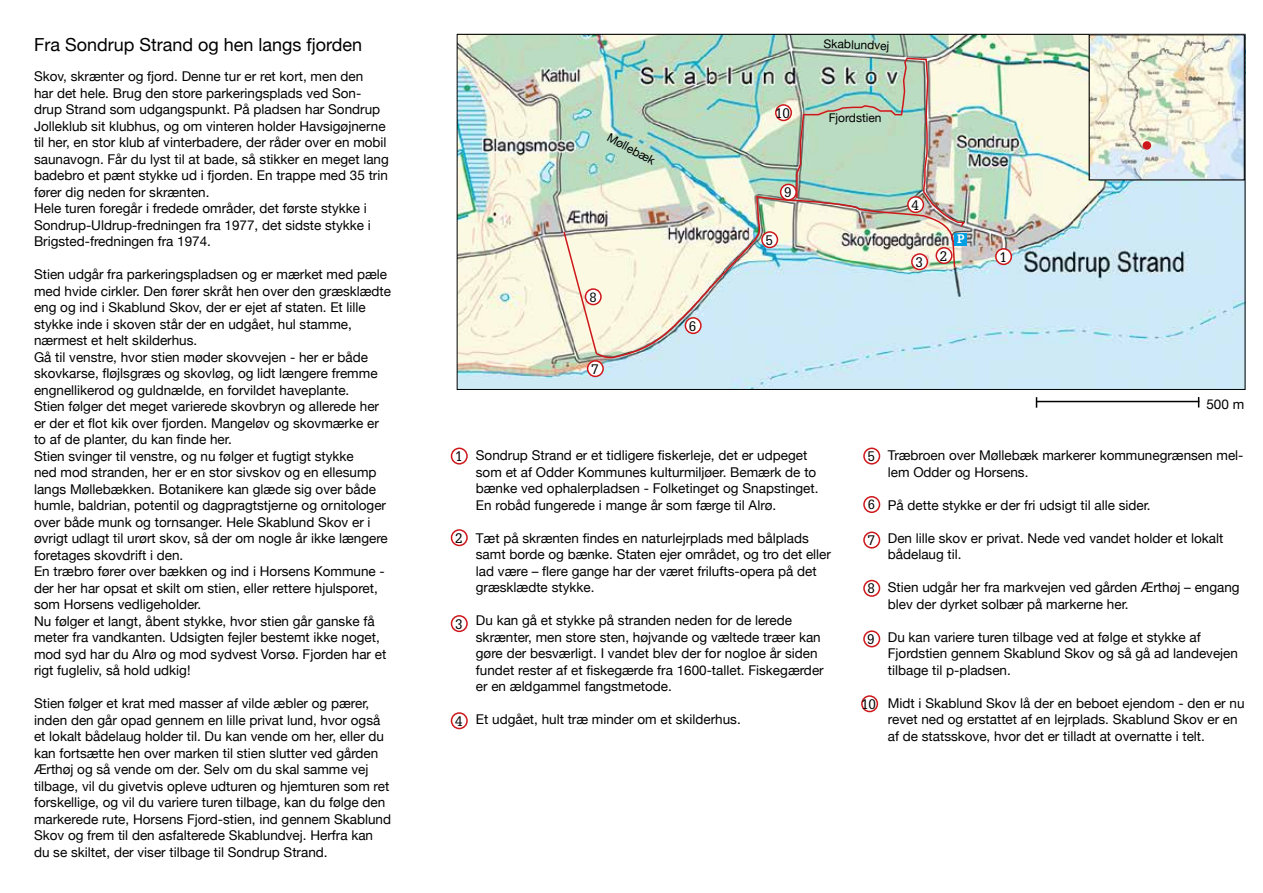
<style>
.page{position:relative;width:1263px;height:893px;background:#fff}
.page>*{position:absolute;margin:0;border:0;box-sizing:border-box;transform-origin:0 0}
.t1{font:18px "Helvetica Neue";color:#000}
.t2{font:13.5px/16.5px "Helvetica Neue";color:#000}
.t3{font:13.5px "Glypha";color:#000}
.t4{font:13.05px "Glypha";color:#000}
.t5{font:12px "Helvetica Neue";color:#000}
.t6{font:700 12px "Glypha";color:#fff}
</style>
<div class="page">
<div style="left:863px;top:448px;width:17px;height:17px;border:2px solid #cd171a;border-radius:50%"></div>
<div style="left:863px;top:531px;width:17px;height:18px;border:2px solid #cd171a;border-radius:50%"></div>
<div style="left:863px;top:580px;width:17px;height:17px;border:2px solid #cd171a;border-radius:50%"></div>
<div style="left:451px;top:448px;width:17px;height:17px;border:2px solid #cd171a;border-radius:50%"></div>
<div style="left:451px;top:529px;width:17px;height:17px;border:2px solid #cd171a;border-radius:50%"></div>
<div style="left:451px;top:615px;width:17px;height:17px;border:2px solid #cd171a;border-radius:50%"></div>
<div style="left:451px;top:712px;width:17px;height:17px;border:2px solid #cd171a;border-radius:50%"></div>
<hr style="left:1036px;top:401px;width:163px;height:1px;background:#000">
<img style="left:459px;top:36px;width:784px;height:352px">
<img style="left:1090px;top:36px;width:153px;height:142px">
<div style="left:1088px;top:34px;width:157px;height:146px;border:1px solid #000"></div>
<div style="left:1143px;top:141px;width:8px;height:9px;background:#cd171a;border-radius:50%"></div>
<img style="left:562px;top:197px;width:394px;height:168px">
<div style="left:863px;top:630px;width:17px;height:17px;border:2px solid #cd171a;border-radius:50%"></div>
<div style="left:585px;top:289px;width:16px;height:16px;background:#fff;border-radius:50%"></div>
<div style="left:585px;top:288px;width:17px;height:17px;border:2px solid #cd171a;border-radius:50%"></div>
<div style="left:588px;top:361px;width:15px;height:15px;background:#fff;border-radius:50%"></div>
<div style="left:587px;top:360px;width:17px;height:17px;border:2px solid #cd171a;border-radius:50%"></div>
<div style="left:685px;top:318px;width:16px;height:15px;background:#fff;border-radius:50%"></div>
<div style="left:685px;top:317px;width:17px;height:17px;border:2px solid #cd171a;border-radius:50%"></div>
<div style="left:762px;top:232px;width:15px;height:15px;background:#fff;border-radius:50%"></div>
<div style="left:761px;top:231px;width:17px;height:17px;border:2px solid #cd171a;border-radius:50%"></div>
<div style="left:912px;top:254px;width:15px;height:15px;background:#fff;border-radius:50%"></div>
<div style="left:911px;top:253px;width:17px;height:17px;border:2px solid #cd171a;border-radius:50%"></div>
<div style="left:936px;top:248px;width:16px;height:15px;background:#fff;border-radius:50%"></div>
<div style="left:935px;top:247px;width:17px;height:17px;border:2px solid #cd171a;border-radius:50%"></div>
<div style="left:996px;top:249px;width:15px;height:15px;background:#fff;border-radius:50%"></div>
<div style="left:995px;top:248px;width:17px;height:17px;border:2px solid #cd171a;border-radius:50%"></div>
<div style="left:863px;top:496px;width:17px;height:17px;border:2px solid #cd171a;border-radius:50%"></div>
<div style="left:776px;top:105px;width:15px;height:15px;background:#fff;border-radius:50%"></div>
<div style="left:775px;top:104px;width:17px;height:17px;border:2px solid #cd171a;border-radius:50%"></div>
<div style="left:954px;top:233px;width:13px;height:13px;background:#009fe3"></div>
<img style="left:795px;top:57px;width:171px;height:172px">
<div style="left:781px;top:184px;width:15px;height:16px;background:#fff;border-radius:50%"></div>
<div style="left:780px;top:184px;width:17px;height:17px;border:2px solid #cd171a;border-radius:50%"></div>
<div style="left:861px;top:695px;width:17px;height:17px;border:2px solid #cd171a;border-radius:50%"></div>
<h1 class="t1" style="left:34px;top:32px;width:330px">Fra Sondrup Strand og hen langs fjorden</h1>
<p class="t2" style="left:34px;top:69px;width:356px">Skov, skrænter og fjord. Denne tur er ret kort, men den<br>har det hele. Brug den store parkeringsplads ved Son&shy;drup Strand som udgangspunkt. På pladsen har Sondrup Jolleklub sit klubhus, og om vinteren holder Havsigøjnerne til her, en stor klub af vinterbadere, der råder over en mobil saunavogn. Får du lyst til at bade, så stikker en meget lang badebro et pænt stykke ud i fjorden. En trappe med 35 trin fører dig neden for skrænten.<br>Hele turen foregår i fredede områder, det første stykke i Sondrup-Uldrup-fredningen fra 1977, det sidste stykke i Brigsted-fredningen fra 1974.</p>
<p class="t2" style="left:34px;top:267px;width:359px">Stien udgår fra parkeringspladsen og er mærket med pæle med hvide cirkler. Den fører skråt hen over den græsklædte eng og ind i Skablund Skov, der er ejet af staten. Et lille stykke inde i skoven står der en udgået, hul stamme, nærmest et helt skilderhus.<br>Gå til venstre, hvor stien møder skovvejen - her er både skovkarse, fløjlsgræs og skovløg, og lidt længere fremme engnellikerod og guldnælde, en forvildet haveplante.<br>Stien følger det meget varierede skovbryn og allerede her er der et flot kik over fjorden. Mangeløv og skovmærke er to af de planter, du kan finde her.<br>Stien svinger til venstre, og nu følger et fugtigt stykke<br>ned mod stranden, her er en stor sivskov og en ellesump langs Møllebækken. Botanikere kan glæde sig over både humle, baldrian, potentil og dagpragtstjerne og ornitologer over både munk og tornsanger. Hele Skablund Skov er i øvrigt udlagt til urørt skov, så der om nogle år ikke længere foretages skovdrift i den.<br>En træbro fører over bækken og ind i Horsens Kommune - der her har opsat et skilt om stien, eller rettere hjulsporet, som Horsens vedligeholder.<br>Nu følger et langt, åbent stykke, hvor stien går ganske få meter fra vandkanten. Udsigten fejler bestemt ikke noget, mod syd har du Alrø og mod sydvest Vorsø. Fjorden har et rigt fugleliv, så hold udkig!</p>
<p class="t2" style="left:34px;top:696px;width:359px">Stien følger et krat med masser af vilde æbler og pærer, inden den går opad gennem en lille privat lund, hvor også et lokalt bådelaug holder til. Du kan vende om her, eller du kan fortsætte hen over marken til stien slutter ved gården Ærthøj og så vende om der. Selv om du skal samme vej tilbage, vil du givetvis opleve udturen og hjemturen som ret forskellige, og vil du variere turen tilbage, kan du følge den markerede rute, Horsens Fjord-stien, ind gennem Skablund Skov og frem til den asfalterede Skablundvej. Herfra kan du se skiltet, der viser tilbage til Sondrup Strand.</p>
<p class="t5" style="left:824px;top:35px;width:67px;rotate:2deg">Skablundvej</p>
<p class="t5" style="left:612px;top:128px;width:54px;rotate:29deg">Møllebæk</p>
<p class="t4" style="left:589px;top:289px;width:9px">8</p>
<p class="t3" style="left:591px;top:361px;width:9px">7</p>
<p class="t3" style="left:689px;top:318px;width:9px">6</p>
<p class="t3" style="left:775px;top:105px;width:17px">10</p>
<p class="t3" style="left:784px;top:184px;width:9px">9</p>
<p class="t3" style="left:765px;top:232px;width:9px">5</p>
<p class="t5" style="left:829px;top:109px;width:54px">Fjordstien</p>
<p class="t3" style="left:911px;top:197px;width:9px">4</p>
<p class="t3" style="left:915px;top:254px;width:9px">3</p>
<p class="t6" style="left:957px;top:232px;width:9px">P</p>
<p class="t3" style="left:940px;top:248px;width:9px">2</p>
<p class="t3" style="left:999px;top:249px;width:9px">1</p>
<p class="t2" style="left:1206px;top:397px;width:39px">500 m</p>
<p class="t3" style="left:455px;top:448px;width:9px">1</p>
<p class="t3" style="left:455px;top:530px;width:9px">2</p>
<p class="t3" style="left:455px;top:616px;width:9px">3</p>
<p class="t3" style="left:455px;top:713px;width:9px">4</p>
<p class="t2" style="left:476px;top:448px;width:344px">Sondrup Strand er et tidligere fiskerleje, det er udpeget som et af Odder Kommunes kulturmiljøer. Bemærk de to bænke ved ophalerpladsen - Folketinget og Snapstinget.<br>En robåd fungerede i mange år som færge til Alrø.</p>
<p class="t2" style="left:476px;top:531px;width:357px">Tæt på skrænten findes en naturlejrplads med bålplads samt borde og bænke. Staten ejer området, og tro det eller lad være – flere gange har der været frilufts-opera på det græsklædte stykke.</p>
<p class="t2" style="left:476px;top:613px;width:349px">Du kan gå et stykke på stranden neden for de lerede skrænter, men store sten, højvande og væltede træer kan gøre der besværligt. I vandet blev der for nogloe år siden fundet rester af et fiskegærde fra 1600-tallet. Fiskegærder er en ældgammel fangstmetode.</p>
<p class="t2" style="left:476px;top:712px;width:266px">Et udgået, hult træ minder om et skilderhus.</p>
<p class="t3" style="left:867px;top:448px;width:9px">5</p>
<p class="t4" style="left:868px;top:497px;width:9px">6</p>
<p class="t3" style="left:867px;top:532px;width:9px">7</p>
<p class="t3" style="left:867px;top:580px;width:9px">8</p>
<p class="t3" style="left:867px;top:631px;width:9px">9</p>
<p class="t3" style="left:861px;top:696px;width:17px">10</p>
<p class="t2" style="left:888px;top:448px;width:357px">Træbroen over Møllebæk markerer kommunegrænsen mel&shy;lem Odder og Horsens.</p>
<p class="t2" style="left:888px;top:497px;width:264px">På dette stykke er der fri udsigt til alle sider.</p>
<p class="t2" style="left:888px;top:530px;width:337px">Den lille skov er privat. Nede ved vandet holder et lokalt bådelaug til.</p>
<p class="t2" style="left:888px;top:580px;width:353px">Stien udgår her fra markvejen ved gården Ærthøj – engang blev der dyrket solbær på markerne her.</p>
<p class="t2" style="left:888px;top:629px;width:352px">Du kan variere turen tilbage ved at følge et stykke af<br>Fjordstien gennem Skablund Skov og så gå ad landevejen tilbage til p-pladsen.</p>
<p class="t2" style="left:888px;top:695px;width:358px">Midt i Skablund Skov lå der en beboet ejendom - den er nu revet ned og erstattet af en lejrplads. Skablund Skov er en af de statsskove, hvor det er tilladt at overnatte i telt.</p>
</div>
